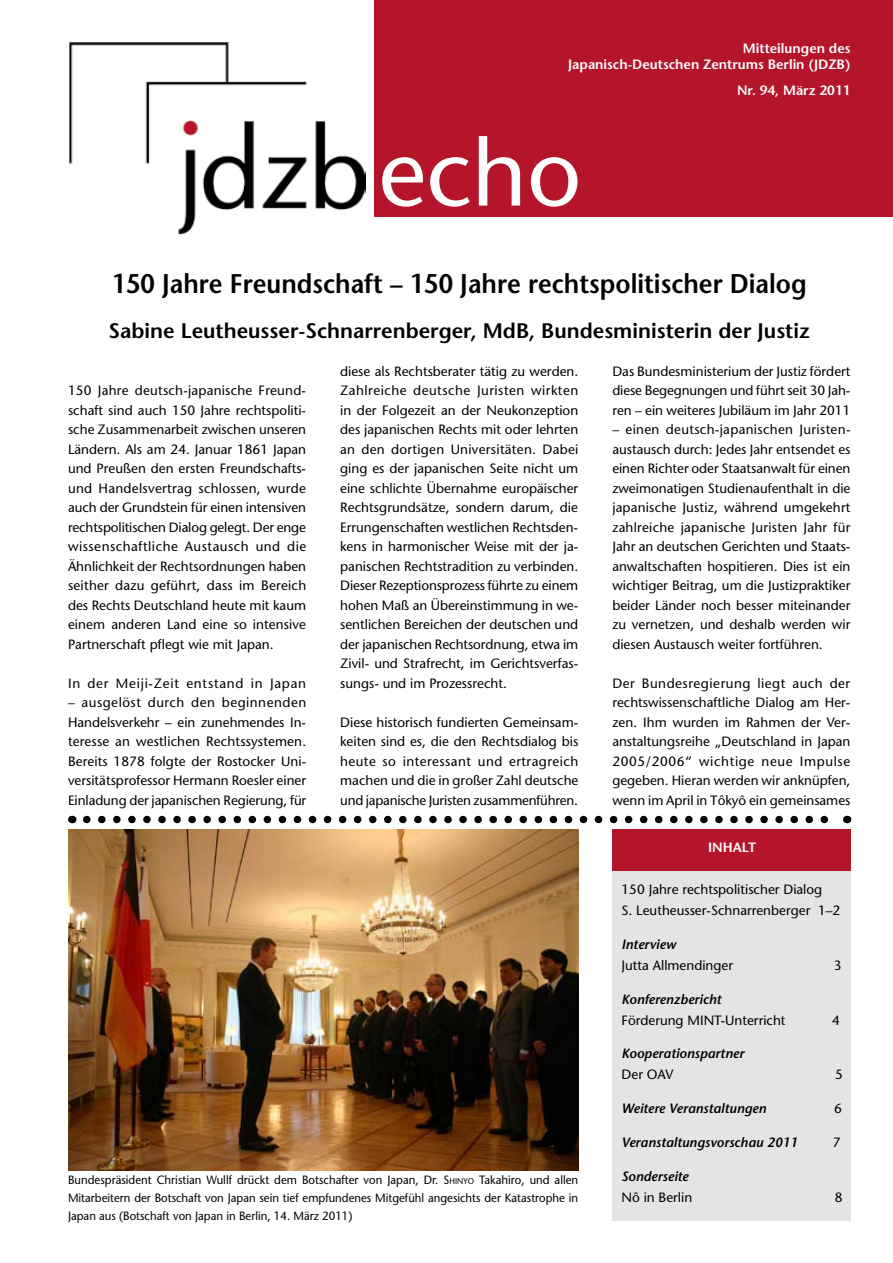
<style>
.page{position:relative;width:893px;height:1263px;background:#fff}
.page>*{position:absolute;margin:0;border:0;box-sizing:border-box;transform-origin:0 0}
.t1{font:94.5px "Stone Sans";color:#fff}
.t2{font:600 27px "Stone Sans";color:#000;scale:.93 1}
.t3{font:600 21px "Stone Sans";color:#000}
.t4{font:13.5px/19.5px "Stone Sans";color:#000;text-align:justify}
.t5{font:italic 600 13.5px "Stone Sans";color:#000}
.t6{font:600 13.5px/16.2px "Stone Sans";color:#fff;text-align:right}
.t7{font:13.5px "Stone Sans";letter-spacing:.055em;color:#000}
.t8{font:12px/18px "Stone Sans";color:#000;text-align:justify;scale:.95 1}
.s1{font-style:inherit}
.s2{font-size:8.4px}
</style>
<div class="page">
<div style="left:612px;top:830px;width:238px;height:41px;background:#b5152b"></div>
<div style="left:374px;top:0;width:519px;height:217px;background:#b5152b"></div>
<div style="left:612px;top:871px;width:238px;height:349px;background:#e3e4e5"></div>
<img style="left:69px;top:43px;width:297px;height:191px">
<svg style="left:87px;top:816px;width:742px;height:7px"></svg>
<img style="left:68px;top:830px;width:510px;height:340px">
<p class="t6" style="left:568px;top:40px;width:284px">Mitteilungen des<br>Japanisch-Deutschen Zentrums Berlin (JDZB)</p>
<p class="t6" style="left:737px;top:82px;width:115px">Nr. 94, März 2011</p>
<h1 class="t1" style="left:378px;top:116px;width:204px">echo</h1>
<h2 class="t2" style="left:112px;top:267px;width:749px">150 Jahre Freundschaft – 150 Jahre rechtspolitischer Dialog</h2>
<h3 class="t3" style="left:109px;top:318px;width:703px">Sabine Leutheusser-Schnarrenberger, MdB, Bundesministerin der Justiz</h3>
<p class="t4" style="left:68px;top:381px;width:240px">150 Jahre deutsch-japanische Freund&shy;schaft sind auch 150 Jahre rechtspoliti&shy;sche Zusammenarbeit zwischen unseren Ländern. Als am 24. Januar 1861 Japan und Preußen den ersten Freundschafts&shy;und Handelsvertrag schlossen, wurde auch der Grundstein für einen intensiven rechtspolitischen Dialog gelegt. Der enge wissenschaftliche Austausch und die Ähnlichkeit der Rechtsordnungen haben seither dazu geführt, dass im Bereich des Rechts Deutschland heute mit kaum einem anderen Land eine so intensive Partnerschaft pflegt wie mit Japan.</p>
<p class="t7" style="left:68px;top:675px;width:240px">In der Meiji-Zeit entstand in Japan</p>
<p class="t4" style="left:68px;top:693px;width:240px">– ausgelöst durch den beginnenden Handelsverkehr – ein zunehmendes In&shy;teresse an westlichen Rechtssystemen.<br>Bereits 1878 folgte der Rostocker Uni&shy;versitätsprofessor Hermann Roesler einer Einladung der japanischen Regierung, für</p>
<p class="t4" style="left:340px;top:361px;width:240px">diese als Rechtsberater tätig zu werden.<br>Zahlreiche deutsche Juristen wirkten in der Folgezeit an der Neukonzeption des japanischen Rechts mit oder lehrten an den dortigen Universitäten. Dabei ging es der japanischen Seite nicht um eine schlichte Übernahme europäischer Rechtsgrundsätze, sondern darum, die Errungenschaften westlichen Rechtsden&shy;kens in harmonischer Weise mit der ja&shy;panischen Rechtstradition zu verbinden.<br>Dieser Rezeptionsprozess führte zu einem hohen Maß an Übereinstimmung in we&shy;sentlichen Bereichen der deutschen und der japanischen Rechtsordnung, etwa im Zivil- und Strafrecht, im Gerichtsverfas&shy;sungs- und im Prozessrecht.</p>
<p class="t4" style="left:340px;top:712px;width:240px">Diese historisch fundierten Gemeinsam&shy;keiten sind es, die den Rechtsdialog bis heute so interessant und ertragreich machen und die in großer Zahl deutsche und japanische Juristen zusammenführen.</p>
<p class="t8" style="left:68px;top:1171px;width:539px">Bundespräsident Christian Wullf drückt dem Botschafter von Japan, Dr. <span class="s1">S</span><span class="s2">hinyo</span> Takahiro, und allen Mitarbeitern der Botschaft von Japan sein tief empfundenes Mitgefühl angesichts der Katastrophe in Japan aus (Botschaft von Japan in Berlin, 14. März 2011)</p>
<p class="t4" style="left:612px;top:361px;width:240px">Das Bundesministerium der Justiz fördert diese Begegnungen und führt seit 30 Jah&shy;ren – ein weiteres Jubiläum im Jahr 2011</p>
<p class="t4" style="left:612px;top:420px;width:240px">– einen deutsch-japanischen Juristen&shy;austausch durch: Jedes Jahr entsendet es einen Richter oder Staatsanwalt für einen zweimonatigen Studienaufenthalt in die japanische Justiz, während umgekehrt zahlreiche japanische Juristen Jahr für Jahr an deutschen Gerichten und Staats&shy;anwaltschaften hospitieren. Dies ist ein wichtiger Beitrag, um die Justizpraktiker beider Länder noch besser miteinander zu vernetzen, und deshalb werden wir diesen Austausch weiter fortführen.</p>
<p class="t4" style="left:612px;top:673px;width:240px">Der Bundesregierung liegt auch der rechtswissenschaftliche Dialog am Her&shy;zen. Ihm wurden im Rahmen der Ver&shy;anstaltungsreihe „Deutschland in Japan 2005/2006“ wichtige neue Impulse gegeben. Hieran werden wir anknüpfen, wenn im April in Tôkyô ein gemeinsames</p>
<p class="t6" style="left:708px;top:839px;width:50px">INHALT</p>
<p class="t4" style="left:621px;top:879px;width:220px;line-height:21px">150 Jahre rechtspolitischer Dialog<br>S. Leutheusser-Schnarrenberger 1–2</p>
<p class="t5" style="left:621px;top:936px;width:56px">Interview</p>
<p class="t4" style="left:621px;top:955px;width:113px">Jutta Allmendinger</p>
<p class="t4" style="left:834px;top:955px;width:9px">3</p>
<p class="t5" style="left:621px;top:991px;width:101px">Konferenzbericht</p>
<p class="t4" style="left:621px;top:1010px;width:166px">Förderung MINT-Unterricht</p>
<p class="t4" style="left:832px;top:1010px;width:9px">4</p>
<p class="t5" style="left:621px;top:1045px;width:124px">Kooperationspartner</p>
<p class="t4" style="left:621px;top:1065px;width:53px">Der OAV</p>
<p class="t4" style="left:835px;top:1065px;width:9px">5</p>
<p class="t5" style="left:621px;top:1100px;width:146px">Weitere Veranstaltungen</p>
<p class="t4" style="left:834px;top:1099px;width:9px">6</p>
<p class="t5" style="left:621px;top:1134px;width:178px">Veranstaltungsvorschau 2011</p>
<p class="t4" style="left:833px;top:1132px;width:9px">7</p>
<p class="t5" style="left:621px;top:1168px;width:69px">Sonderseite</p>
<p class="t4" style="left:621px;top:1187px;width:72px">Nô in Berlin</p>
<p class="t4" style="left:835px;top:1187px;width:9px">8</p>
</div>
